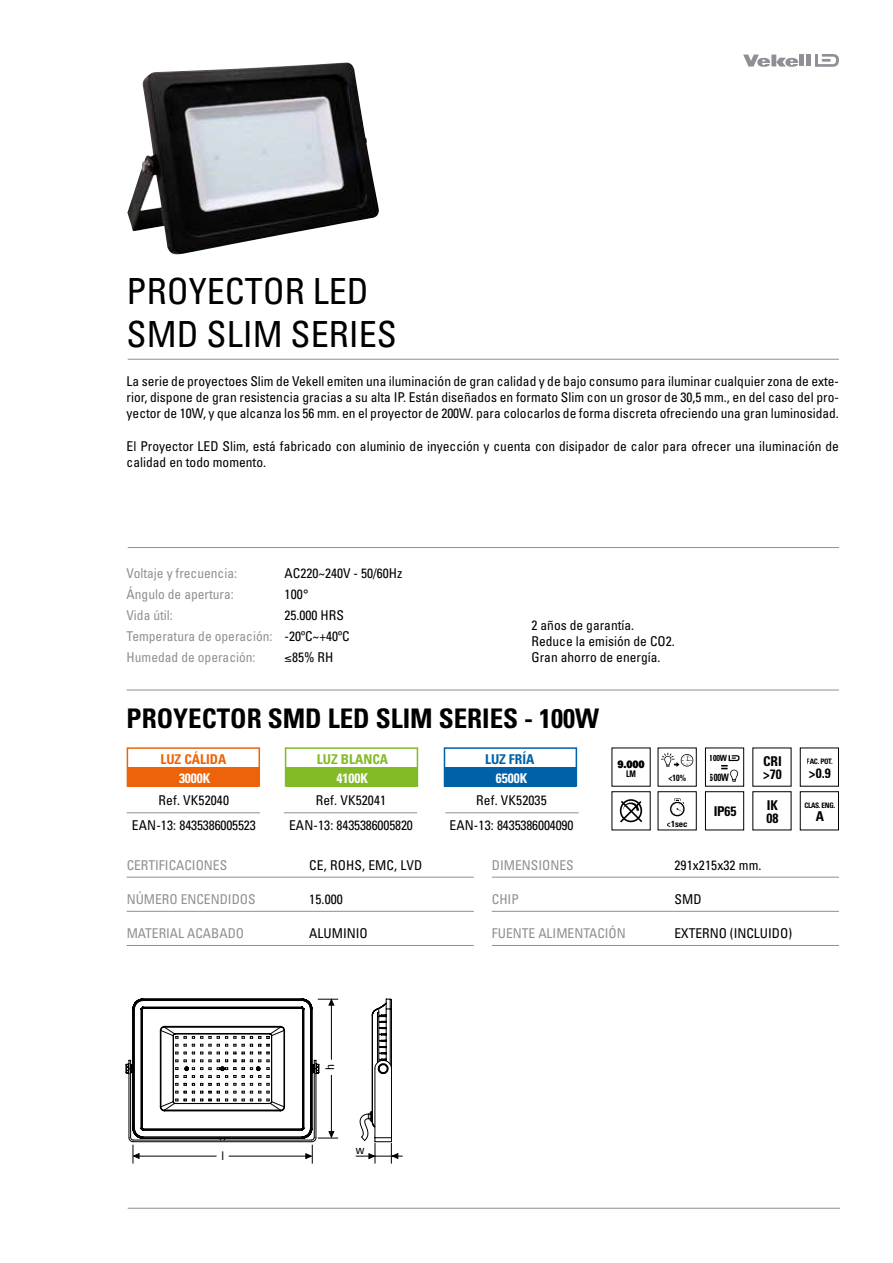
<style>
.page{position:relative;width:893px;height:1263px;background:#fff}
.page>*{position:absolute;margin:0;border:0;box-sizing:border-box;transform-origin:0 0}
.t1{font:condensed 36px/43.2px "Univers";color:#000}
.t2{font:700 condensed 27px "Univers";color:#000}
.t3{font:condensed 13.5px/16.2px "Univers";color:#000}
.t4{font:condensed 13.5px/21px "Univers";color:#8f9095}
.t5{font:700 condensed 13.5px/13.5px "Univers";color:#000}
.t6{font:700 condensed 13.5px "Univers";color:#fff}
.t7{font:700 condensed 13.5px "Univers";color:#ec6309}
.t8{font:700 condensed 13.5px "Univers";color:#82bb27}
.t9{font:700 condensed 13.5px "Univers";color:#0060a8}
.t10{font:condensed 12px "Univers";color:#000}
.t11{font:700 condensed 10.35px "Univers";color:#000;scale:.85 1}
.t12{font:900 10.2px "Univers";color:#000;scale:.86 1}
.t13{font:700 condensed 9.15px "Univers";color:#000;scale:.86 1}
.t14{font:700 condensed 9px "Univers";color:#000;scale:.9 1}
.t15{font:700 condensed 8.85px "Univers";color:#000}
.t16{font:700 condensed 8.55px "Univers";color:#000;scale:.94 1}
.t17{font:700 condensed 7.5px "Univers";letter-spacing:-.04em;color:#000}
</style>
<div class="page">
<hr style="left:128px;top:1208px;width:712px;height:1px;background:#8f9095">
<hr style="left:128px;top:359px;width:711px;height:1px;background:#8f9095">
<hr style="left:128px;top:547px;width:711px;height:1px;background:#8f9095">
<img style="left:127px;top:63px;width:252px;height:191px">
<hr style="left:127px;top:690px;width:712px;height:1px;background:#8f9095">
<hr style="left:127px;top:812px;width:133px;height:1px;background:#8f9095">
<hr style="left:127px;top:877px;width:347px;height:1px;background:#8f9095">
<hr style="left:492px;top:877px;width:347px;height:1px;background:#8f9095">
<hr style="left:127px;top:911px;width:347px;height:1px;background:#8f9095">
<hr style="left:492px;top:911px;width:347px;height:1px;background:#8f9095">
<hr style="left:127px;top:945px;width:347px;height:1px;background:#8f9095">
<hr style="left:492px;top:945px;width:347px;height:1px;background:#8f9095">
<hr style="left:284px;top:812px;width:133px;height:1px;background:#8f9095">
<hr style="left:445px;top:812px;width:134px;height:1px;background:#8f9095">
<svg style="left:661px;top:753px;width:32px;height:14px"></svg>
<div style="left:705px;top:747px;width:39px;height:40px;border:1px solid #000"></div>
<svg style="left:721px;top:755px;width:19px;height:27px"></svg>
<div style="left:705px;top:791px;width:39px;height:39px;border:1px solid #000"></div>
<div style="left:800px;top:791px;width:39px;height:39px;border:1px solid #000"></div>
<div style="left:657px;top:791px;width:40px;height:39px;border:1px solid #000"></div>
<svg style="left:670px;top:798px;width:15px;height:18px"></svg>
<svg style="left:619px;top:799px;width:24px;height:24px"></svg>
<div style="left:128px;top:768px;width:131px;height:19px;background:#ec6309"></div>
<div style="left:286px;top:768px;width:131px;height:19px;background:#82bb27"></div>
<div style="left:445px;top:768px;width:131px;height:19px;background:#0060a8"></div>
<div style="left:127px;top:747px;width:133px;height:40px;border:2px solid #ec6309"></div>
<div style="left:285px;top:747px;width:133px;height:40px;border:2px solid #82bb27"></div>
<div style="left:444px;top:747px;width:133px;height:40px;border:2px solid #0060a8"></div>
<hr style="left:356px;top:1156px;width:47px;height:1px;background:#000">
<svg style="left:125px;top:998px;width:274px;height:165px"></svg>
<div style="left:799px;top:55px;width:5px;height:11px;background:#8f9095"></div>
<div style="left:806px;top:55px;width:5px;height:11px;background:#8f9095"></div>
<svg style="left:743px;top:55px;width:55px;height:12px"></svg>
<svg style="left:815px;top:54px;width:24px;height:13px"></svg>
<h1 class="t1" style="left:127px;top:269px;width:272px">PROYECTOR LED<br>SMD SLIM SERIES</h1>
<p class="t3" style="left:127px;top:373px;width:714px;text-align:justify">La serie de proyectoes Slim de Vekell emiten una iluminación de gran calidad y de bajo consumo para iluminar cualquier zona de exte&shy;rior, dispone de gran resistencia gracias a su alta IP. Están diseñados en formato Slim con un grosor de 30,5 mm., en del caso del pro&shy;yector de 10W, y que alcanza los 56 mm. en el proyector de 200W. para colocarlos de forma discreta ofreciendo una gran luminosidad.</p>
<p class="t3" style="left:127px;top:438px;width:714px">El Proyector LED Slim, está fabricado con aluminio de inyección y cuenta con disipador de calor para ofrecer una iluminación de calidad en todo momento.</p>
<p class="t4" style="left:127px;top:563px;width:147px">Voltaje y frecuencia:<br>Ángulo de apertura:<br>Vida útil:<br>Temperatura de operación:<br>Humedad de operación:</p>
<p class="t3" style="left:285px;top:563px;width:119px;line-height:21px">AC220~240V - 50/60Hz<br>100°<br>25.000 HRS -20ºC~+40ºC<br>≤85% RH</p>
<p class="t3" style="left:531px;top:617px;width:145px">2 años de garantía.<br>Reduce la emisión de CO2.<br>Gran ahorro de energía.</p>
<h2 class="t2" style="left:127px;top:702px;width:474px">PROYECTOR SMD LED SLIM SERIES - 100W</h2>
<p class="t7" style="left:160px;top:750px;width:67px">LUZ CÁLIDA</p>
<p class="t8" style="left:317px;top:750px;width:73px">LUZ BLANCA</p>
<p class="t9" style="left:485px;top:750px;width:51px">LUZ FRÍA</p>
<p class="t6" style="left:179px;top:769px;width:33px">3000K</p>
<p class="t6" style="left:336px;top:769px;width:33px">4100K</p>
<p class="t6" style="left:496px;top:769px;width:33px">6500K</p>
<p class="t3" style="left:132px;top:788px;width:125px;line-height:25.2px;text-align:center">Ref. VK52040<br>EAN-13: 8435386005523</p>
<p class="t3" style="left:289px;top:788px;width:125px;line-height:25.2px;text-align:center">Ref. VK52041<br>EAN-13: 8435386005820</p>
<p class="t3" style="left:450px;top:788px;width:125px;line-height:25.2px;text-align:center">Ref. VK52035<br>EAN-13: 8435386004090</p>
<p class="t4" style="left:127px;top:855px;width:102px">CERTIFICACIONES</p>
<p class="t4" style="left:127px;top:889px;width:131px">NÚMERO ENCENDIDOS</p>
<p class="t4" style="left:127px;top:922px;width:119px">MATERIAL ACABADO</p>
<p class="t12" style="left:617px;top:757px;width:33px">9.000</p>
<p class="t13" style="left:626px;top:768px;width:13px">LM</p>
<p class="t3" style="left:309px;top:857px;width:114px">CE, ROHS, EMC, LVD</p>
<p class="t3" style="left:309px;top:891px;width:35px">15.000</p>
<p class="t3" style="left:309px;top:925px;width:60px">ALUMINIO</p>
<p class="t4" style="left:492px;top:855px;width:83px">DIMENSIONES</p>
<p class="t4" style="left:492px;top:889px;width:29px">CHIP</p>
<p class="t4" style="left:492px;top:922px;width:135px">FUENTE ALIMENTACIÓN</p>
<p class="t14" style="left:668px;top:772px;width:21px">&lt;10%</p>
<p class="t15" style="left:667px;top:818px;width:22px">&lt;1sec</p>
<p class="t16" style="left:710px;top:753px;width:20px">100W</p>
<p class="t11" style="left:710px;top:771px;width:24px">600W</p>
<p class="t5" style="left:713px;top:805px;width:25px">IP65</p>
<p class="t5" style="left:766px;top:798px;width:13px">IK<br>08</p>
<p class="t5" style="left:763px;top:754px;width:20px">CRI &gt;70</p>
<p class="t17" style="left:807px;top:757px;width:27px">FAC. POT.</p>
<p class="t5" style="left:809px;top:766px;width:23px">&gt;0.9</p>
<p class="t17" style="left:804px;top:801px;width:32px">CLAS. ENG.</p>
<p class="t5" style="left:816px;top:810px;width:10px">A</p>
<p class="t3" style="left:674px;top:857px;width:89px">291x215x32 mm.</p>
<p class="t3" style="left:674px;top:891px;width:29px">SMD</p>
<p class="t3" style="left:674px;top:925px;width:119px">EXTERNO (INCLUIDO)</p>
<p class="t10" style="left:221px;top:1148px;width:4px">l</p>
<p class="t10" style="left:322px;top:1070px;width:7px;rotate:-90deg">h</p>
<p class="t10" style="left:356px;top:1142px;width:10px">w</p>
</div>
